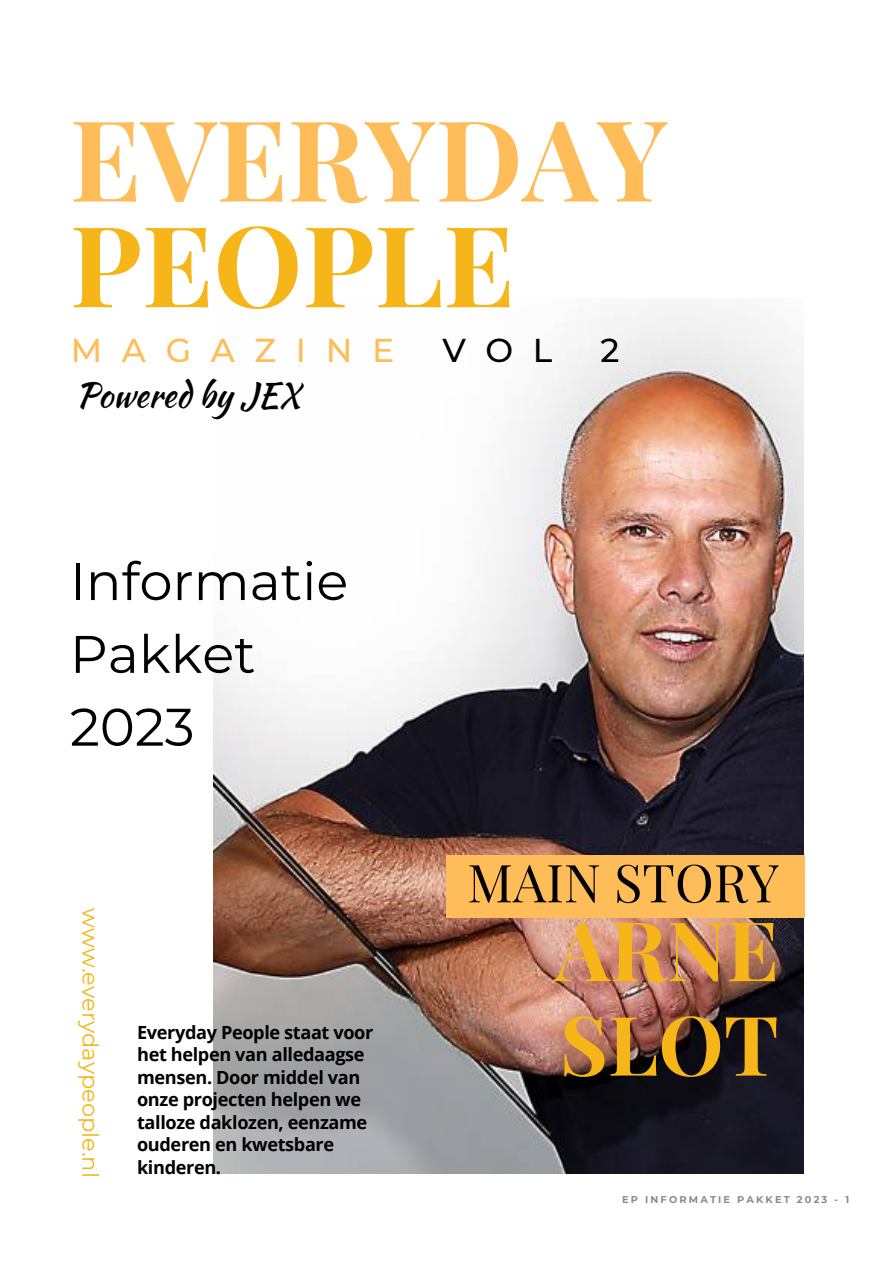
<style>
.page{position:relative;width:893px;height:1264px;background:#fff}
.page>*{position:absolute;margin:0;border:0;box-sizing:border-box;transform-origin:0 0}
.t1{font:700 112.35px "Playfair Display";color:#ffbd59}
.t2{font:700 112.35px "Playfair Display";color:#f6b619}
.t3{font:700 82.5px/94.3px "Playfair Display";color:#f6b619}
.t4{font:52.8px/72.8px "Montserrat";color:#000}
.t5{font:52.5px "Playfair Display";color:#000}
.t6{font:34.2px "Kaushan Script";color:#000}
.t7{font:500 33px "Montserrat";letter-spacing:.595em;color:#ffbd59}
.t8{font:500 33px "Montserrat";color:#000}
.t9{font:22.5px "Montserrat";color:#f6b619}
.t10{font:700 18.15px/22.5px "Open Sans";letter-spacing:-.02em;color:#000}
.t11{font:700 9.75px "Montserrat";letter-spacing:.22em;color:#8a8a8a}
</style>
<div class="page">
<img style="left:214px;top:306px;width:589px;height:867px">
<div style="left:446px;top:855px;width:358px;height:62px;background:#ffbd59"></div>
<h1 class="t1" style="left:70px;top:80px;width:599px">EVERYDAY</h1>
<h1 class="t2" style="left:70px;top:186px;width:446px">PEOPLE</h1>
<h3 class="t7" style="left:71px;top:330px;width:325px">MAGAZINE</h3>
<h3 class="t8" style="left:442px;top:330px;width:111px">VOL</h3>
<h3 class="t8" style="left:600px;top:330px;width:20px">2</h3>
<h3 class="t6" style="left:76px;top:370px;width:226px">Powered by JEX</h3>
<h3 class="t4" style="left:70px;top:544px;width:280px">Informatie<br>Pakket<br>2023</h3>
<p class="t9" style="left:104px;top:908px;width:271px;rotate:90deg">www.everydaypeople.nl</p>
<p class="t10" style="left:137px;top:1020px;width:238px">Everyday People staat voor het helpen van alledaagse mensen. Door middel van onze projecten helpen we talloze daklozen, eenzame ouderen en kwetsbare kinderen.</p>
<h3 class="t5" style="left:467px;top:845px;width:313px">MAIN STORY</h3>
<h2 class="t3" style="left:555px;top:899px;width:225px">ARNE<br>SLOT</h2>
<p class="t11" style="left:622px;top:1193px;width:228px">EP INFORMATIE PAKKET 2023 - 1</p>
</div>
